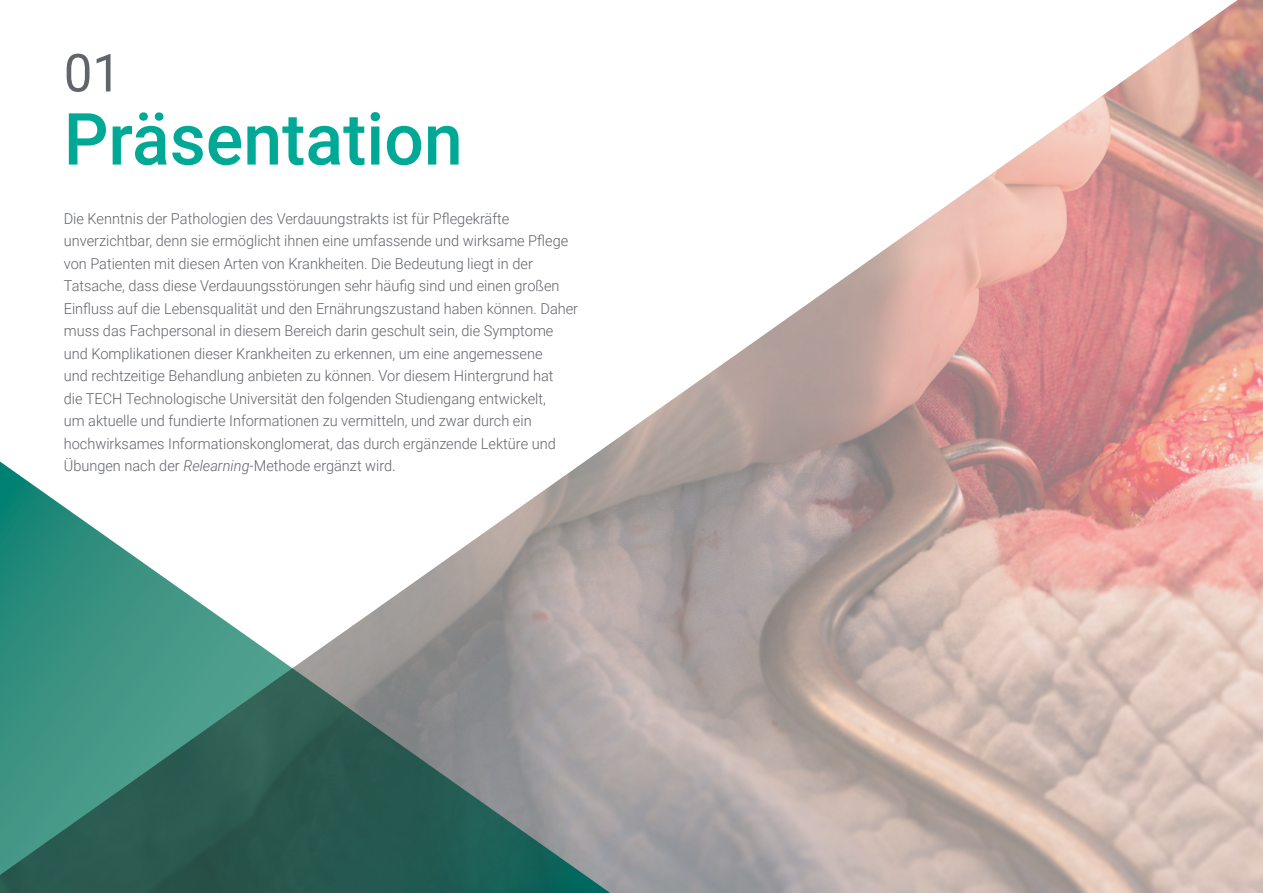
<style>
.page{position:relative;width:1263px;height:893px;background:#fff}
.page>*{position:absolute;margin:0;border:0;box-sizing:border-box;transform-origin:0 0}
.t1{font:500 72px "Roboto";color:#00a996}
.t2{font:52.5px "Roboto";color:#61646a}
.t3{font:300 15px/22.5px "Roboto";color:#61646a}
.s1{font-style:italic}
</style>
<div class="page">
<img style="left:607px;top:0;width:656px;height:893px">
<svg style="left:0;top:446px;width:640px;height:447px"></svg>
<h2 class="t2" style="left:64px;top:36px;width:59px">01</h2>
<h1 class="t1" style="left:64px;top:89px;width:400px">Präsentation</h1>
<p class="t3" style="left:64px;top:207px;width:516px">Die Kenntnis der Pathologien des Verdauungstrakts ist für Pflegekräfte unverzichtbar, denn sie ermöglicht ihnen eine umfassende und wirksame Pflege von Patienten mit diesen Arten von Krankheiten. Die Bedeutung liegt in der Tatsache, dass diese Verdauungsstörungen sehr häufig sind und einen großen Einfluss auf die Lebensqualität und den Ernährungszustand haben können. Daher muss das Fachpersonal in diesem Bereich darin geschult sein, die Symptome und Komplikationen dieser Krankheiten zu erkennen, um eine angemessene<br>und rechtzeitige Behandlung anbieten zu können. Vor diesem Hintergrund hat<br>die TECH Technologische Universität den folgenden Studiengang entwickelt,<br>um aktuelle und fundierte Informationen zu vermitteln, und zwar durch ein hochwirksames Informationskonglomerat, das durch ergänzende Lektüre und Übungen nach der <span class="s1">Relearning</span>-Methode ergänzt wird.</p>
</div>
